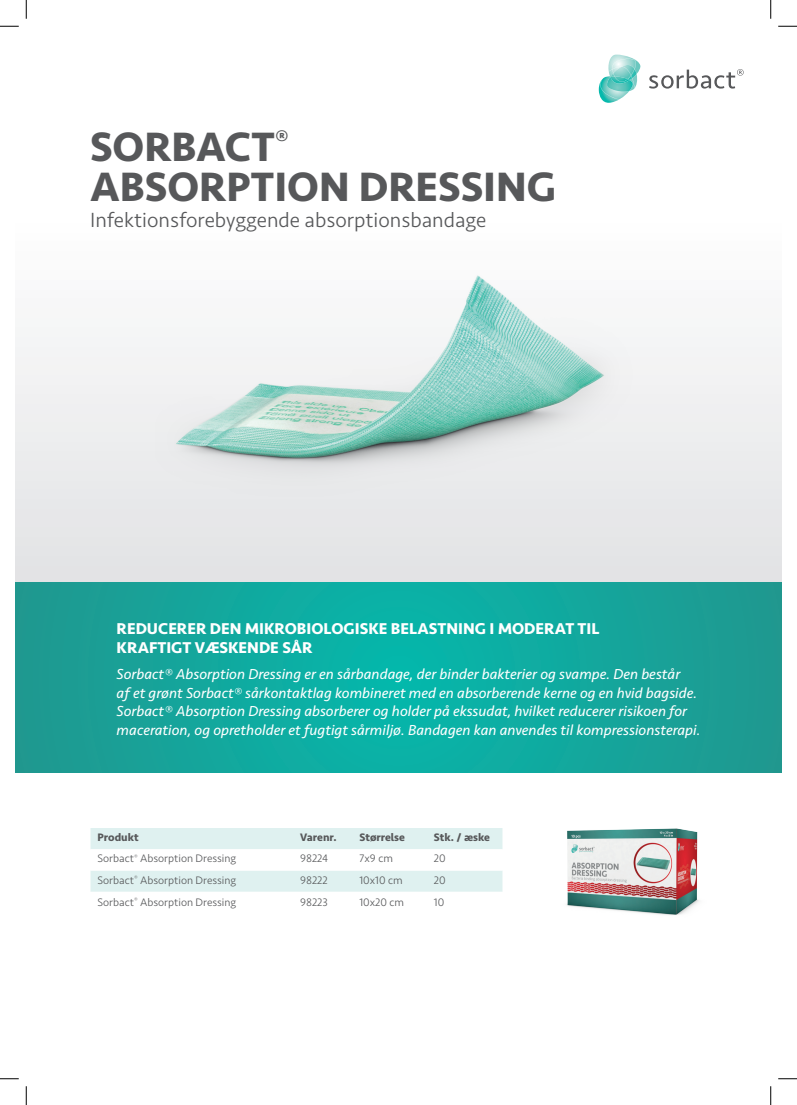
<style>
.page{position:relative;width:797px;height:1105px;background:#fff}
.page>*{position:absolute;margin:0;border:0;box-sizing:border-box;transform-origin:0 0}
.t1{font:700 42.5px/40px "Seravek Basic";color:#57585a}
.t2{font:300 21.25px "Seravek Basic";color:#57585a}
.t3{font:700 16.25px/18.8px "Seravek Basic";color:#fff}
.t4{font:italic 15px/18.8px "Seravek Basic";color:#fff}
.t5{font:300 11.25px "Seravek Basic";color:#57585a}
.t6{font:700 11.25px "Seravek Basic";color:#57585a}
</style>
<div class="page">
<svg style="left:649px;top:69px;width:94px;height:20px"></svg>
<svg style="left:599px;top:55px;width:41px;height:48px"></svg>
<svg style="left:90px;top:828px;width:412px;height:64px"></svg>
<div style="left:16px;top:198px;width:765px;height:385px;background:linear-gradient(to bottom,#fff,#e2e2e4)"></div>
<img style="left:155px;top:272px;width:512px;height:276px">
<svg style="left:16px;top:583px;width:765px;height:190px;background:#13a69c"></svg>
<img style="left:566px;top:828px;width:133px;height:87px">
<svg style="left:0;top:25px;width:19px;height:2px"></svg>
<svg style="left:778px;top:25px;width:19px;height:2px"></svg>
<svg style="left:0;top:1078px;width:19px;height:1px"></svg>
<svg style="left:778px;top:1078px;width:19px;height:1px"></svg>
<svg style="left:25px;top:0;width:2px;height:19px"></svg>
<svg style="left:25px;top:1086px;width:2px;height:19px"></svg>
<svg style="left:770px;top:0;width:1px;height:19px"></svg>
<svg style="left:770px;top:1086px;width:1px;height:19px"></svg>
<h1 class="t1" style="left:90px;top:126px;width:468px">SORBACT<sup>®<br></sup>ABSORPTION DRESSING</h1>
<h2 class="t2" style="left:90px;top:208px;width:398px">Infektionsforebyggende absorptionsbandage</h2>
<p class="t3" style="left:117px;top:619px;width:484px">REDUCERER DEN MIKROBIOLOGISKE BELASTNING I MODERAT TIL<br>KRAFTIGT VÆSKENDE SÅR</p>
<p class="t4" style="left:117px;top:664px;width:585px">Sorbact® Absorption Dressing er en sårbandage, der binder bakterier og svampe. Den består<br>af et grønt Sorbact® sårkontaktlag kombineret med en absorberende kerne og en hvid bagside.<br>Sorbact® Absorption Dressing absorberer og holder på ekssudat, hvilket reducerer risikoen for maceration, og opretholder et fugtigt sårmiljø. Bandagen kan anvendes til kompressionsterapi.</p>
<p class="t6" style="left:98px;top:830px;width:43px">Produkt</p>
<p class="t6" style="left:300px;top:830px;width:38px">Varenr.</p>
<p class="t6" style="left:359px;top:830px;width:47px">Størrelse</p>
<p class="t6" style="left:434px;top:830px;width:58px">Stk. / æske</p>
<p class="t5" style="left:98px;top:852px;width:140px">Sorbact<sup>®</sup> Absorption Dressing</p>
<p class="t5" style="left:300px;top:852px;width:29px">98224</p>
<p class="t5" style="left:359px;top:852px;width:35px">7x9 cm</p>
<p class="t5" style="left:434px;top:852px;width:13px">20</p>
<p class="t5" style="left:98px;top:873px;width:140px">Sorbact<sup>®</sup> Absorption Dressing</p>
<p class="t5" style="left:300px;top:873px;width:29px">98222</p>
<p class="t5" style="left:359px;top:873px;width:45px">10x10 cm</p>
<p class="t5" style="left:434px;top:873px;width:13px">20</p>
<p class="t5" style="left:98px;top:895px;width:140px">Sorbact<sup>®</sup> Absorption Dressing</p>
<p class="t5" style="left:300px;top:895px;width:29px">98223</p>
<p class="t5" style="left:359px;top:895px;width:46px">10x20 cm</p>
<p class="t5" style="left:434px;top:895px;width:12px">10</p>
</div>
